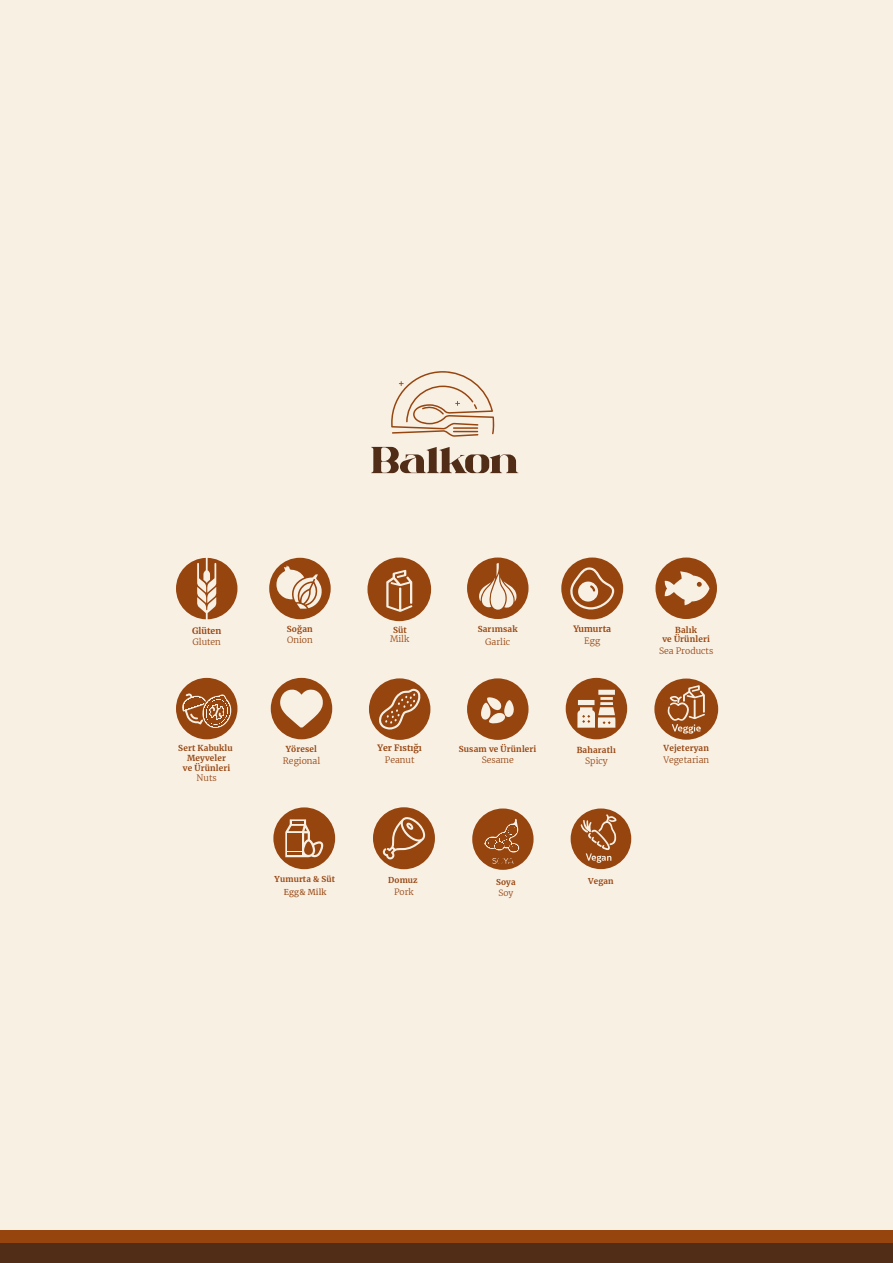
<style>
.page{position:relative;width:893px;height:1263px;background:#f9f0e4}
.page>*{position:absolute;margin:0;border:0;box-sizing:border-box;transform-origin:0 0}
.t1{font:300 8.7px "Merriweather";color:#96450f}
.t2{font:700 8.7px "Merriweather";color:#96450f}
.t3{font:300 8.55px "Merriweather";color:#96450f}
.t4{font:700 8.25px/9.8px "Merriweather";letter-spacing:.02em;color:#96450f;text-align:center}
.t5{font:700 8.1px "Merriweather";letter-spacing:.02em;color:#96450f}
.t6{font:8.1px "Merriweather";letter-spacing:.02em;color:#96450f}
</style>
<div class="page">
<div style="left:0;top:1230px;width:893px;height:33px;background:#96450f"></div>
<div style="left:0;top:1243px;width:893px;height:20px;background:#512c17"></div>
<svg style="left:371px;top:371px;width:147px;height:102px"></svg>
<svg style="left:566px;top:677px;width:61px;height:62px"></svg>
<svg style="left:271px;top:677px;width:61px;height:62px"></svg>
<svg style="left:369px;top:678px;width:61px;height:62px"></svg>
<svg style="left:176px;top:557px;width:61px;height:62px"></svg>
<svg style="left:467px;top:678px;width:61px;height:62px"></svg>
<svg style="left:655px;top:557px;width:62px;height:62px"></svg>
<svg style="left:176px;top:677px;width:62px;height:62px"></svg>
<svg style="left:269px;top:557px;width:62px;height:62px"></svg>
<svg style="left:561px;top:557px;width:62px;height:62px"></svg>
<svg style="left:467px;top:557px;width:61px;height:62px"></svg>
<svg style="left:367px;top:557px;width:64px;height:64px"></svg>
<svg style="left:654px;top:678px;width:64px;height:62px"></svg>
<svg style="left:273px;top:807px;width:358px;height:63px"></svg>
<p class="t2" style="left:192px;top:624px;width:31px">Glüten</p>
<p class="t1" style="left:192px;top:636px;width:30px">Gluten</p>
<p class="t4" style="left:287px;top:624px;width:28px">Soğan</p>
<p class="t1" style="left:287px;top:633px;width:27px">Onion</p>
<p class="t4" style="left:478px;top:624px;width:41px">Sarımsak</p>
<p class="t1" style="left:485px;top:635px;width:27px">Garlic</p>
<p class="t4" style="left:393px;top:625px;width:15px">Süt</p>
<p class="t1" style="left:390px;top:633px;width:21px">Milk</p>
<p class="t4" style="left:662px;top:624px;width:49px">Balık<br>ve Ürünleri</p>
<p class="t1" style="left:659px;top:645px;width:56px">Sea Products</p>
<p class="t2" style="left:573px;top:623px;width:39px">Yumurta</p>
<p class="t1" style="left:584px;top:634px;width:17px">Egg</p>
<p class="t4" style="left:183px;top:741px;width:49px">ve Ürünleri</p>
<p class="t1" style="left:197px;top:750px;width:22px">Nuts</p>
<p class="t4" style="left:178px;top:743px;width:56px">Sert Kabuklu<br>Meyveler<br>ve Ürünleri</p>
<p class="t1" style="left:197px;top:772px;width:22px">Nuts</p>
<p class="t4" style="left:286px;top:744px;width:33px">Yöresel</p>
<p class="t1" style="left:283px;top:754px;width:39px">Regional</p>
<p class="t2" style="left:378px;top:742px;width:46px">Yer Fıstığı</p>
<p class="t1" style="left:385px;top:754px;width:31px">Peanut</p>
<p class="t4" style="left:459px;top:743px;width:79px">Susam ve Ürünleri</p>
<p class="t1" style="left:482px;top:754px;width:34px">Sesame</p>
<p class="t4" style="left:577px;top:744px;width:41px">Baharatlı</p>
<p class="t1" style="left:585px;top:755px;width:24px">Spicy</p>
<p class="t4" style="left:664px;top:743px;width:47px">Vejeteryan</p>
<p class="t1" style="left:663px;top:754px;width:47px">Vegetarian</p>
<p class="t5" style="left:275px;top:874px;width:62px">Yumurta &amp; Süt</p>
<p class="t6" style="left:284px;top:886px;width:44px">Egg&amp; Milk</p>
<p class="t5" style="left:388px;top:874px;width:31px">Domuz</p>
<p class="t5" style="left:588px;top:875px;width:27px">Vegan</p>
<p class="t3" style="left:394px;top:885px;width:21px">Pork</p>
<p class="t5" style="left:496px;top:876px;width:21px">Soya</p>
<p class="t3" style="left:498px;top:887px;width:16px">Soy</p>
</div>
